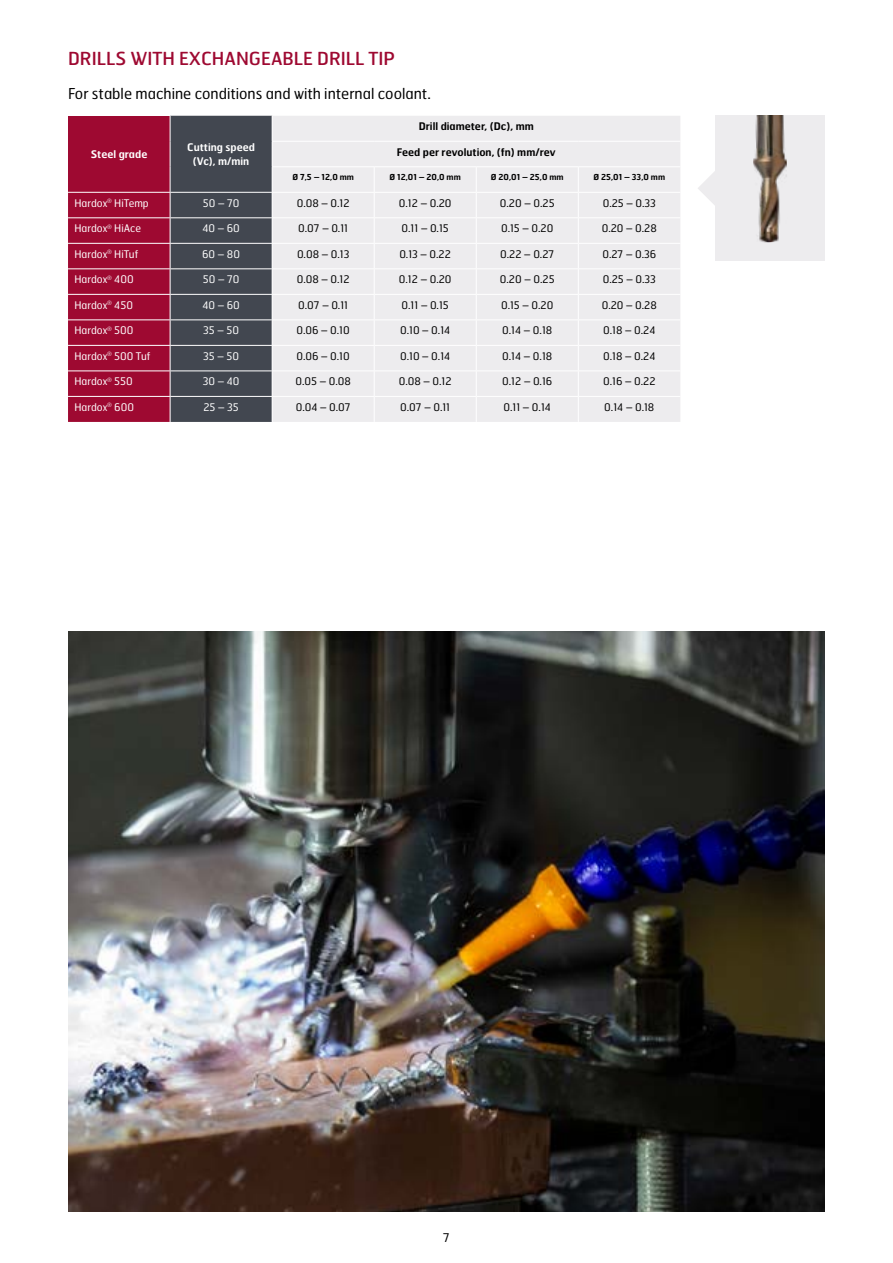
<style>
.page{position:relative;width:893px;height:1263px;background:#fff}
.page>*{position:absolute;margin:0;border:0;box-sizing:border-box;transform-origin:0 0}
.t1{font:18px "Hermes FB";color:#9e0931}
.t2{font:15px "Hermes FB";color:#000}
.t3{font:12px "Hermes FB";color:#000}
.t4{font:10.5px "Hermes FB";color:#000}
.t5{font:10.5px "Hermes FB";color:#fff}
.t6{font:600 10.5px "Hermes FB";color:#000}
.t7{font:600 10.5px/13.5px "Hermes FB";color:#fff;text-align:center}
.t8{font:600 8.25px "Hermes FB";color:#000}
</style>
<div class="page">
<div style="left:273px;top:116px;width:407px;height:306px;background:#edecee"></div>
<hr style="left:272px;top:141px;width:102px;height:1px;background:#fff">
<hr style="left:374px;top:141px;width:102px;height:1px;background:#fff">
<hr style="left:476px;top:141px;width:102px;height:1px;background:#fff">
<hr style="left:578px;top:141px;width:102px;height:1px;background:#fff">
<hr style="left:272px;top:166px;width:102px;height:1px;background:#fff">
<hr style="left:374px;top:166px;width:102px;height:1px;background:#fff">
<hr style="left:476px;top:166px;width:102px;height:1px;background:#fff">
<hr style="left:578px;top:166px;width:102px;height:1px;background:#fff">
<hr style="left:272px;top:192px;width:102px;height:1px;background:#fff">
<hr style="left:374px;top:192px;width:102px;height:1px;background:#fff">
<hr style="left:476px;top:192px;width:102px;height:1px;background:#fff">
<hr style="left:578px;top:192px;width:102px;height:1px;background:#fff">
<hr style="left:272px;top:217px;width:102px;height:1px;background:#fff">
<hr style="left:374px;top:217px;width:102px;height:1px;background:#fff">
<hr style="left:476px;top:217px;width:102px;height:1px;background:#fff">
<hr style="left:578px;top:217px;width:102px;height:1px;background:#fff">
<hr style="left:272px;top:243px;width:102px;height:1px;background:#fff">
<hr style="left:374px;top:243px;width:102px;height:1px;background:#fff">
<hr style="left:476px;top:243px;width:102px;height:1px;background:#fff">
<hr style="left:578px;top:243px;width:102px;height:1px;background:#fff">
<hr style="left:272px;top:268px;width:102px;height:1px;background:#fff">
<hr style="left:374px;top:268px;width:102px;height:1px;background:#fff">
<hr style="left:476px;top:268px;width:102px;height:1px;background:#fff">
<hr style="left:578px;top:268px;width:102px;height:1px;background:#fff">
<hr style="left:272px;top:294px;width:102px;height:1px;background:#fff">
<hr style="left:374px;top:294px;width:102px;height:1px;background:#fff">
<hr style="left:476px;top:294px;width:102px;height:1px;background:#fff">
<hr style="left:578px;top:294px;width:102px;height:1px;background:#fff">
<hr style="left:272px;top:319px;width:102px;height:1px;background:#fff">
<hr style="left:374px;top:319px;width:102px;height:1px;background:#fff">
<hr style="left:476px;top:319px;width:102px;height:1px;background:#fff">
<hr style="left:578px;top:319px;width:102px;height:1px;background:#fff">
<hr style="left:272px;top:345px;width:102px;height:1px;background:#fff">
<hr style="left:374px;top:345px;width:102px;height:1px;background:#fff">
<hr style="left:476px;top:345px;width:102px;height:1px;background:#fff">
<hr style="left:578px;top:345px;width:102px;height:1px;background:#fff">
<hr style="left:272px;top:370px;width:102px;height:1px;background:#fff">
<hr style="left:374px;top:370px;width:102px;height:1px;background:#fff">
<hr style="left:476px;top:370px;width:102px;height:1px;background:#fff">
<hr style="left:578px;top:370px;width:102px;height:1px;background:#fff">
<hr style="left:272px;top:396px;width:102px;height:1px;background:#fff">
<svg style="left:68px;top:116px;width:204px;height:306px;background:#752f47"></svg>
<hr style="left:374px;top:396px;width:102px;height:1px;background:#fff">
<svg style="left:374px;top:167px;width:1px;height:255px"></svg>
<hr style="left:476px;top:396px;width:102px;height:1px;background:#fff">
<svg style="left:476px;top:167px;width:1px;height:255px"></svg>
<hr style="left:578px;top:396px;width:102px;height:1px;background:#fff">
<svg style="left:578px;top:167px;width:1px;height:255px"></svg>
<div style="left:715px;top:116px;width:110px;height:145px;background:#edecee"></div>
<img style="left:753px;top:116px;width:34px;height:127px">
<svg style="left:698px;top:171px;width:17px;height:34px"></svg>
<img style="left:68px;top:631px;width:757px;height:581px">
<h1 class="t1" style="left:68px;top:47px;width:328px">DRILLS WITH EXCHANGEABLE DRILL TIP</h1>
<h2 class="t2" style="left:68px;top:84px;width:364px">For stable machine conditions and with internal coolant.</h2>
<p class="t7" style="left:91px;top:147px;width:58px">Steel grade</p>
<p class="t7" style="left:187px;top:140px;width:69px">Cutting speed (Vc), m/min</p>
<p class="t6" style="left:419px;top:120px;width:117px">Drill diameter, (Dc), mm</p>
<p class="t6" style="left:397px;top:145px;width:160px">Feed per revolution, (fn) mm/rev</p>
<p class="t8" style="left:292px;top:171px;width:63px">Ø 7,5 – 12,0 mm</p>
<p class="t8" style="left:390px;top:171px;width:73px">Ø 12,01 – 20,0 mm</p>
<p class="t8" style="left:491px;top:171px;width:74px">Ø 20,01 – 25,0 mm</p>
<p class="t8" style="left:593px;top:171px;width:73px">Ø 25,01 – 33,0 mm</p>
<p class="t5" style="left:74px;top:196px;width:76px">Hardox<sup>®</sup> HiTemp</p>
<p class="t5" style="left:203px;top:196px;width:38px">50 – 70</p>
<p class="t4" style="left:297px;top:196px;width:54px">0.08 – 0.12</p>
<p class="t4" style="left:399px;top:196px;width:54px">0.12 – 0.20</p>
<p class="t4" style="left:500px;top:196px;width:56px">0.20 – 0.25</p>
<p class="t4" style="left:603px;top:196px;width:55px">0.25 – 0.33</p>
<p class="t5" style="left:74px;top:222px;width:68px">Hardox<sup>®</sup> HiAce</p>
<p class="t5" style="left:202px;top:222px;width:39px">40 – 60</p>
<p class="t4" style="left:298px;top:222px;width:51px">0.07 – 0.11</p>
<p class="t4" style="left:402px;top:222px;width:49px">0.11 – 0.15</p>
<p class="t4" style="left:501px;top:222px;width:54px">0.15 – 0.20</p>
<p class="t4" style="left:602px;top:222px;width:57px">0.20 – 0.28</p>
<p class="t5" style="left:74px;top:247px;width:65px">Hardox<sup>®</sup> HiTuf</p>
<p class="t5" style="left:202px;top:247px;width:39px">60 – 80</p>
<p class="t4" style="left:297px;top:247px;width:54px">0.08 – 0.13</p>
<p class="t4" style="left:399px;top:247px;width:53px">0.13 – 0.22</p>
<p class="t4" style="left:500px;top:247px;width:56px">0.22 – 0.27</p>
<p class="t4" style="left:602px;top:247px;width:55px">0.27 – 0.36</p>
<p class="t5" style="left:74px;top:273px;width:61px">Hardox<sup>®</sup> 400</p>
<p class="t5" style="left:203px;top:273px;width:38px">50 – 70</p>
<p class="t4" style="left:297px;top:273px;width:54px">0.08 – 0.12</p>
<p class="t4" style="left:399px;top:273px;width:54px">0.12 – 0.20</p>
<p class="t4" style="left:500px;top:273px;width:56px">0.20 – 0.25</p>
<p class="t4" style="left:603px;top:273px;width:55px">0.25 – 0.33</p>
<p class="t5" style="left:74px;top:298px;width:60px">Hardox<sup>®</sup> 450</p>
<p class="t5" style="left:202px;top:298px;width:39px">40 – 60</p>
<p class="t4" style="left:298px;top:298px;width:51px">0.07 – 0.11</p>
<p class="t4" style="left:402px;top:298px;width:49px">0.11 – 0.15</p>
<p class="t4" style="left:501px;top:298px;width:54px">0.15 – 0.20</p>
<p class="t4" style="left:602px;top:298px;width:57px">0.20 – 0.28</p>
<p class="t5" style="left:74px;top:324px;width:61px">Hardox<sup>®</sup> 500</p>
<p class="t5" style="left:203px;top:324px;width:37px">35 – 50</p>
<p class="t4" style="left:296px;top:324px;width:55px">0.06 – 0.10</p>
<p class="t4" style="left:400px;top:324px;width:52px">0.10 – 0.14</p>
<p class="t4" style="left:502px;top:324px;width:52px">0.14 – 0.18</p>
<p class="t4" style="left:603px;top:324px;width:54px">0.18 – 0.24</p>
<p class="t5" style="left:74px;top:349px;width:77px">Hardox<sup>®</sup> 500 Tuf</p>
<p class="t5" style="left:203px;top:349px;width:37px">35 – 50</p>
<p class="t4" style="left:296px;top:349px;width:55px">0.06 – 0.10</p>
<p class="t4" style="left:400px;top:349px;width:52px">0.10 – 0.14</p>
<p class="t4" style="left:502px;top:349px;width:52px">0.14 – 0.18</p>
<p class="t4" style="left:603px;top:349px;width:54px">0.18 – 0.24</p>
<p class="t5" style="left:74px;top:375px;width:60px">Hardox<sup>®</sup> 550</p>
<p class="t5" style="left:203px;top:375px;width:38px">30 – 40</p>
<p class="t4" style="left:295px;top:375px;width:57px">0.05 – 0.08</p>
<p class="t4" style="left:399px;top:375px;width:54px">0.08 – 0.12</p>
<p class="t4" style="left:502px;top:375px;width:52px">0.12 – 0.16</p>
<p class="t4" style="left:603px;top:375px;width:54px">0.16 – 0.22</p>
<p class="t5" style="left:74px;top:400px;width:61px">Hardox<sup>®</sup> 600</p>
<p class="t5" style="left:203px;top:400px;width:37px">25 – 35</p>
<p class="t4" style="left:296px;top:400px;width:56px">0.04 – 0.07</p>
<p class="t4" style="left:400px;top:400px;width:51px">0.07 – 0.11</p>
<p class="t4" style="left:503px;top:400px;width:49px">0.11 – 0.14</p>
<p class="t4" style="left:604px;top:400px;width:52px">0.14 – 0.18</p>
<p class="t3" style="left:443px;top:1230px;width:8px">7</p>
</div>
